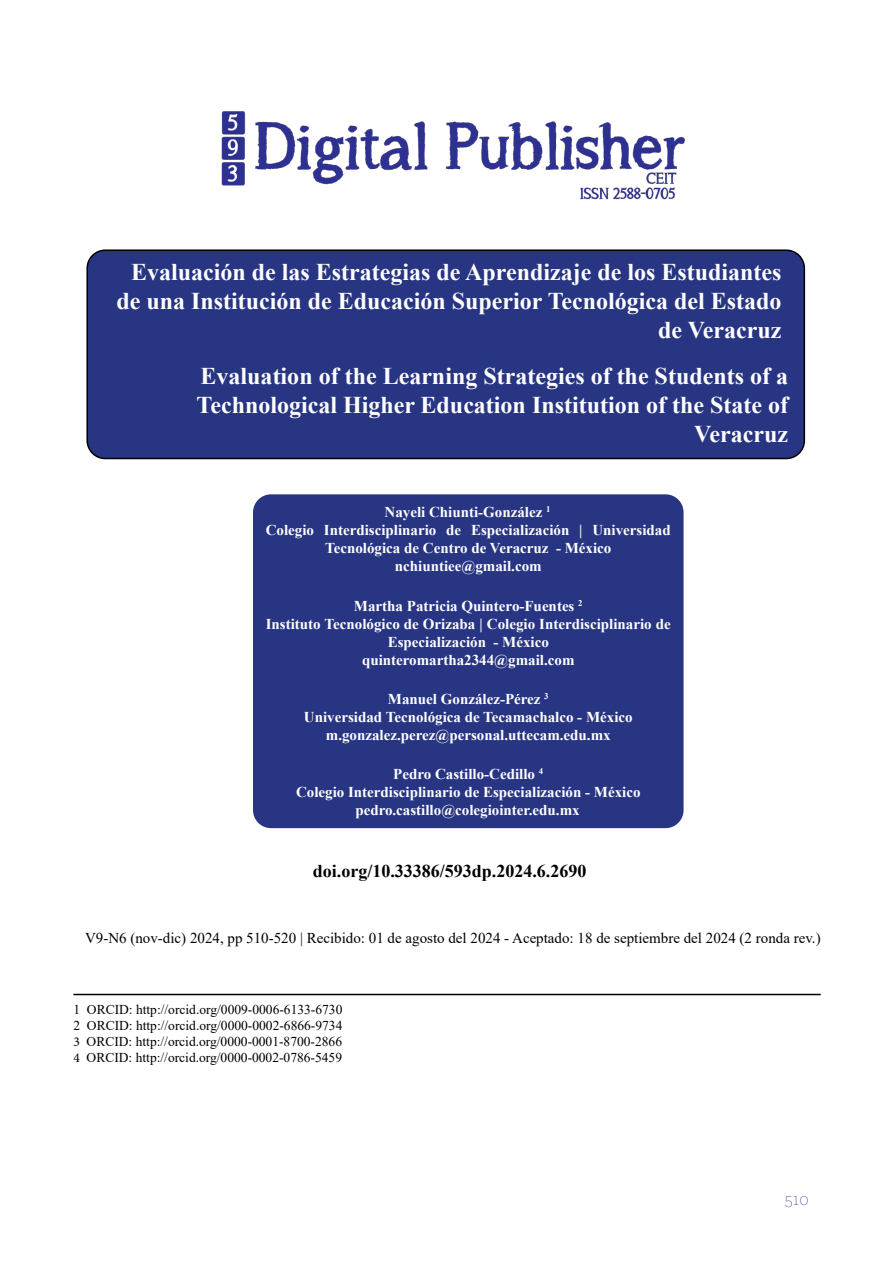
<style>
.page{position:relative;width:893px;height:1263px;background:#fff}
.page>*{position:absolute;margin:0;border:0;box-sizing:border-box;transform-origin:0 0}
.t1{font:700 24px/28.8px "Times New Roman";color:#fff;text-align:right}
.t2{font:700 18px "Times New Roman";color:#000}
.t3{font:200 18px "Archer";color:#283583}
.t4{font:700 15px/18px "Times New Roman";color:#fff;text-align:center}
.t5{font:15px "Times New Roman";color:#000}
.t6{font:13.5px/16.2px "Times New Roman";color:#000;text-align:justify}
.s1{font-family:"Minion Pro"}
</style>
<div class="page">
<div style="left:87px;top:250px;width:717px;height:208px;background:#283583;border-radius:18px"></div>
<div style="left:86px;top:249px;width:719px;height:210px;border:2px solid #000;border-radius:18px"></div>
<img style="left:221px;top:111px;width:465px;height:89px">
<div style="left:253px;top:494px;width:431px;height:334px;background:#283583;border-radius:18px"></div>
<hr style="left:73px;top:994px;width:748px;height:1px;background:#000">
<h1 class="t1" style="left:116px;top:257px;width:667px">Evaluación de las Estrategias de Aprendizaje de los Estudiantes de una Institución de Educación Superior Tecnológica del Estado de Veracruz</h1>
<h1 class="t1" style="left:197px;top:361px;width:593px">Evaluation of the Learning Strategies of the Students of a<br>Technological Higher Education Institution of the State of<br>Veracruz</h1>
<p class="t4" style="left:266px;top:503px;width:406px">Nayeli Chiunti-González <sup>1<br></sup>Colegio Interdisciplinario de Especialización | Universidad Tecnológica de Centro de Veracruz - México nchiuntiee@gmail.com</p>
<p class="t4" style="left:266px;top:596px;width:407px">Martha Patricia Quintero-Fuentes <sup>2<br></sup>Instituto Tecnológico de Orizaba | Colegio Interdisciplinario de Especialización - México<br>quinteromartha2344@gmail.com</p>
<p class="t4" style="left:304px;top:689px;width:330px">Manuel González-Pérez <sup>3<br></sup>Universidad Tecnológica de Tecamachalco - México m.gonzalez.perez@personal.uttecam.edu.mx</p>
<p class="t4" style="left:296px;top:765px;width:346px">Pedro Castillo-Cedillo <sup>4<br></sup>Colegio Interdisciplinario de Especialización - México pedro.castillo@colegiointer.edu.mx</p>
<p class="t2" style="left:313px;top:858px;width:275px">doi.org/10.33386/593dp.2024.6.2690</p>
<p class="t5" style="left:85px;top:928px;width:737px">V9-N6 (nov-dic) 2024, pp 510-520 | Recibido: 01 de agosto del 2024 - Aceptado: 18 de septiembre del 2024 (2 ronda rev.)</p>
<p class="t6" style="left:73px;top:1000px;width:270px">1 ORCID: http://orcid.org/0009-0006-6133-6730<br>2 ORCID: http://orcid.org/0000-0002-6866-9734<br><span class="s1">3</span> ORCID: http://orcid.org/0000-0001-8700-2866<br><span class="s1">4</span> ORCID: http://orcid.org/0000-0002-0786-5459</p>
<p class="t3" style="left:785px;top:1188px;width:25px">510</p>
</div>
